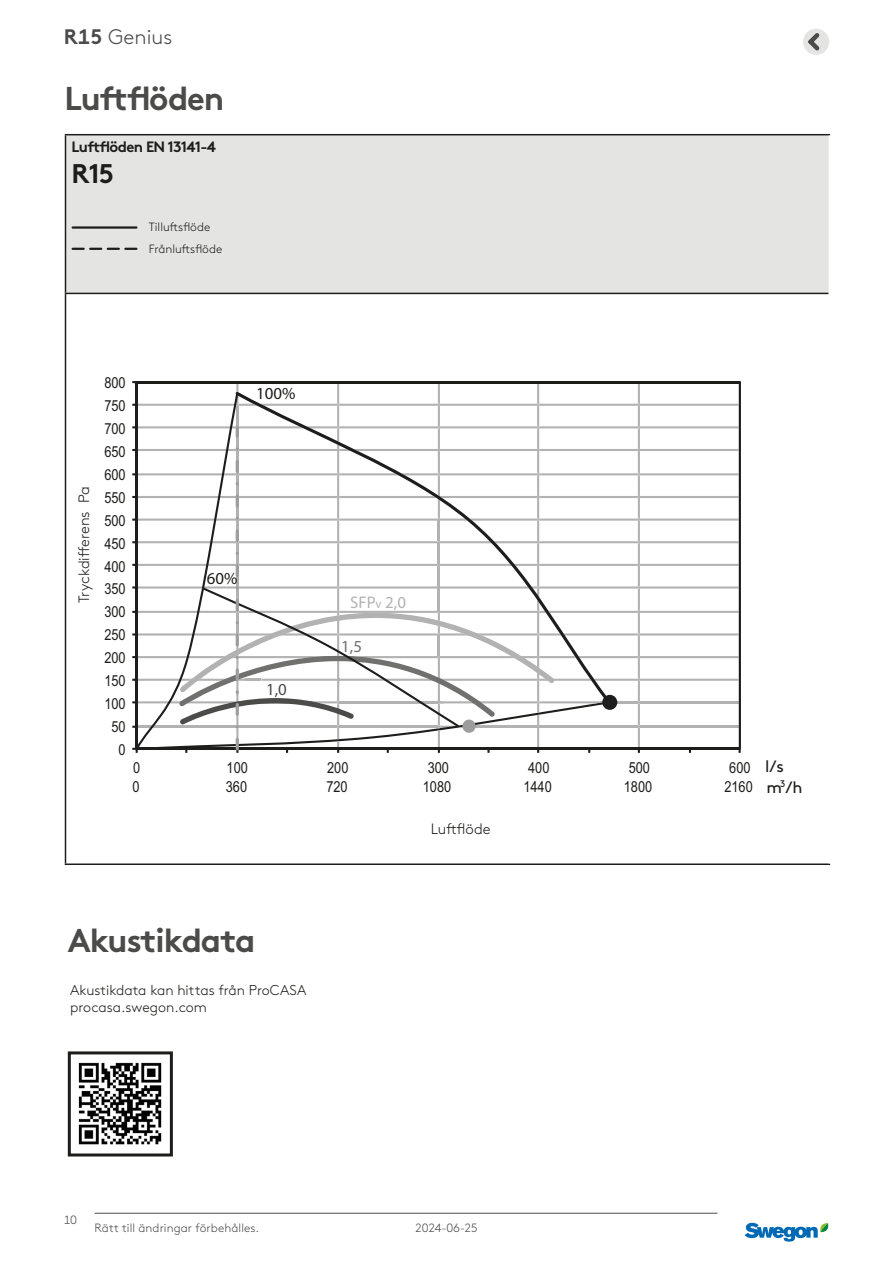
<style>
.page{position:relative;width:893px;height:1263px;background:#fff}
.page>*{position:absolute;margin:0;border:0;box-sizing:border-box;transform-origin:0 0}
.Main_header__34_pkt{font:700 33px "Swegon Brown";letter-spacing:-.03em;color:#4b4b4a}
.Väliotsikko_X_X{font:700 27px "Swegon Brown";color:#1d1d1b}
.t1{font:300 21px "Swegon Brown";color:#4b4b4a}
.t2{font:16.8px "Myriad Pro";color:#b2b2b2}
.t3{font:16.8px "Myriad Pro";color:#1d1d1b}
.t4{font:16.8px "Myriad Pro";color:#70706f}
.t5{font:16.8px "Myriad Pro";color:#4b4b4a}
.t6{font:16.5px/20.4px "Swegon Brown";color:#1d1d1b}
.t7{font:15.3px "Arial";color:#1d1d1b;scale:.84 1}
.Kuvateksti{font:300 15px "Swegon Brown";color:#1d1d1b}
.Väliotsikko_X_X-2{font:700 15px "Swegon Brown";letter-spacing:-.04em;color:#1d1d1b}
.t8{font:300 14.25px "Swegon Brown";color:#1d1d1b}
.t9{font:300 12px "Swegon Brown";letter-spacing:.005em;color:#4b4b4a}
.Leipis{font:300 12px "Swegon Brown";color:#1d1d1b}
.s1{font-weight:700}
.s2{font-size:12.6px}
</style>
<div class="page">
<hr style="left:95px;top:1213px;width:623px;height:1px;background:#4b4b4a">
<svg style="left:745px;top:1223px;width:84px;height:18px"></svg>
<div style="left:803px;top:29px;width:26px;height:26px;background:#e4e4e3;border-radius:50%"></div>
<svg style="left:804px;top:29px;width:19px;height:26px"></svg>
<div style="left:66px;top:135px;width:763px;height:158px;background:#e4e4e3"></div>
<hr style="left:65px;top:134px;width:765px;height:1px;background:#1d1d1b">
<hr style="left:65px;top:135px;width:1px;height:158px;background:#1d1d1b">
<hr style="left:65px;top:293px;width:764px;height:1px;background:#1d1d1b">
<hr style="left:65px;top:294px;width:1px;height:569px;background:#1d1d1b">
<hr style="left:65px;top:863px;width:765px;height:2px;background:#1d1d1b">
<hr style="left:73px;top:226px;width:63px;height:3px;background:#1d1d1b">
<svg style="left:73px;top:248px;width:63px;height:2px"></svg>
<img style="left:78px;top:1062px;width:84px;height:83px">
<div style="left:68px;top:1051px;width:105px;height:105px;border:3px solid #1d1d1b"></div>
<svg style="left:132px;top:381px;width:609px;height:372px"></svg>
<h3 class="t1" style="left:64px;top:22px;width:110px"><span class="s1">R15</span> Genius</h3>
<p class="Main_header__34_pkt" style="left:65px;top:72px;width:161px">Luftflöden</p>
<p class="Väliotsikko_X_X-2" style="left:72px;top:135px;width:146px">Luftflöden EN 13141-4</p>
<p class="Väliotsikko_X_X" style="left:72px;top:152px;width:44px">R15</p>
<p class="Leipis" style="left:149px;top:218px;width:63px">Tilluftsflöde</p>
<p class="Leipis" style="left:149px;top:240px;width:75px">Frånluftsflöde</p>
<p class="Kuvateksti" style="left:73px;top:603px;width:118px;rotate:-90deg">Tryckdifferens Pa</p>
<p class="t7" style="left:104px;top:372px;width:27px">800</p>
<p class="t7" style="left:104px;top:395px;width:27px">750</p>
<p class="t7" style="left:104px;top:418px;width:27px">700</p>
<p class="t7" style="left:104px;top:441px;width:27px">650</p>
<p class="t7" style="left:104px;top:464px;width:27px">600</p>
<p class="t7" style="left:104px;top:487px;width:27px">550</p>
<p class="t7" style="left:104px;top:510px;width:27px">500</p>
<p class="t7" style="left:104px;top:533px;width:27px">450</p>
<p class="t7" style="left:104px;top:556px;width:27px">400</p>
<p class="t7" style="left:104px;top:578px;width:27px">350</p>
<p class="t7" style="left:104px;top:601px;width:27px">300</p>
<p class="t7" style="left:104px;top:624px;width:27px">250</p>
<p class="t7" style="left:104px;top:647px;width:27px">200</p>
<p class="t7" style="left:104px;top:670px;width:27px">150</p>
<p class="t7" style="left:104px;top:693px;width:27px">100</p>
<p class="t7" style="left:112px;top:716px;width:18px">50</p>
<p class="t7" style="left:119px;top:739px;width:10px">0</p>
<p class="t3" style="left:256px;top:383px;width:41px">100%</p>
<p class="t3" style="left:207px;top:568px;width:32px">60%</p>
<p class="t5" style="left:266px;top:678px;width:22px">1,0</p>
<p class="t2" style="left:350px;top:592px;width:57px">SFP<span class="s2">v</span> 2,0</p>
<p class="t4" style="left:341px;top:635px;width:22px">1,5</p>
<p class="t7" style="left:133px;top:757px;width:10px">0</p>
<p class="t7" style="left:227px;top:757px;width:27px">100</p>
<p class="t7" style="left:327px;top:757px;width:27px">200</p>
<p class="t7" style="left:428px;top:757px;width:27px">300</p>
<p class="t7" style="left:528px;top:757px;width:27px">400</p>
<p class="t7" style="left:629px;top:757px;width:27px">500</p>
<p class="t7" style="left:729px;top:757px;width:27px">600</p>
<p class="t7" style="left:132px;top:776px;width:10px">0</p>
<p class="t7" style="left:226px;top:776px;width:27px">360</p>
<p class="t7" style="left:326px;top:776px;width:27px">720</p>
<p class="t7" style="left:423px;top:776px;width:35px">1080</p>
<p class="t7" style="left:523px;top:776px;width:35px">1440</p>
<p class="t7" style="left:624px;top:776px;width:35px">1800</p>
<p class="t7" style="left:724px;top:776px;width:35px">2160</p>
<p class="Kuvateksti" style="left:431px;top:818px;width:61px">Luftflöde</p>
<p class="t6" style="left:765px;top:755px;width:39px">l/s m<sup>3</sup>/h</p>
<p class="Main_header__34_pkt" style="left:68px;top:914px;width:189px">Akustikdata</p>
<p class="t8" style="left:70px;top:979px;width:238px">Akustikdata kan hittas från ProCASA</p>
<p class="t8" style="left:70px;top:996px;width:138px">procasa.swegon.com</p>
<p class="t9" style="left:64px;top:1211px;width:15px">10</p>
<p class="t9" style="left:95px;top:1219px;width:166px">Rätt till ändringar förbehålles.</p>
<p class="t9" style="left:415px;top:1219px;width:64px">2024-06-25</p>
</div>
